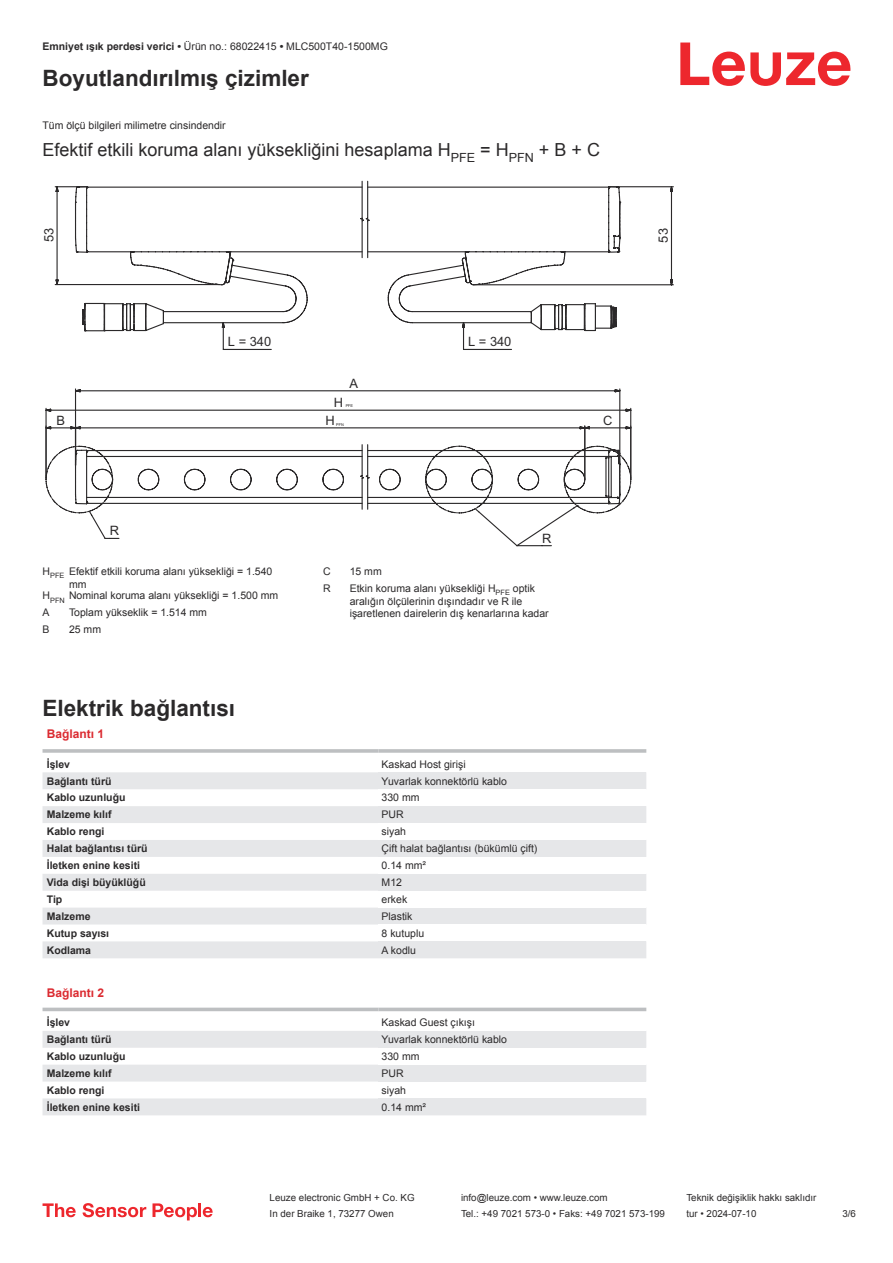
<style>
.page{position:relative;width:893px;height:1263px;background:#fff}
.page>*{position:absolute;margin:0;border:0;box-sizing:border-box;transform-origin:0 0}
.t1{font:700 22.5px "Arial";color:#2b292a}
.t2{font:18px "Arial";color:#2b292a}
.t3{font:12.9px "Arial";color:#2b292a}
.t4{font:700 12px "Arial";color:#db2a30}
.t5{font:10.5px/12.6px "Arial";color:#2b292a}
.t6{font:700 10.5px "Arial";color:#2b292a}
.t7{font:9.75px "Arial";color:#2b292a}
.t8{font:3.9px "Arial";color:#2b292a}
.s1{font-weight:700}
</style>
<div class="page">
<svg style="left:680px;top:43px;width:170px;height:43px"></svg>
<svg style="left:43px;top:772px;width:335px;height:186px;fill:#e6e7e9"></svg>
<hr style="left:43px;top:749px;width:335px;height:4px;background:#bdbfc1">
<hr style="left:378px;top:749px;width:268px;height:4px;background:#c7c9ca">
<div style="left:378px;top:772px;width:268px;height:17px;background:#e6e7e9"></div>
<div style="left:378px;top:806px;width:268px;height:17px;background:#e6e7e9"></div>
<div style="left:378px;top:840px;width:268px;height:17px;background:#e6e7e9"></div>
<div style="left:378px;top:874px;width:268px;height:17px;background:#e6e7e9"></div>
<div style="left:378px;top:907px;width:268px;height:17px;background:#e6e7e9"></div>
<div style="left:378px;top:941px;width:268px;height:17px;background:#e6e7e9"></div>
<svg style="left:43px;top:1007px;width:603px;height:5px"></svg>
<svg style="left:43px;top:1031px;width:335px;height:84px;fill:#e6e7e9"></svg>
<hr style="left:43px;top:1008px;width:335px;height:3px;background:#bdbfc1">
<hr style="left:378px;top:1008px;width:268px;height:3px;background:#bdbfc1">
<div style="left:378px;top:1031px;width:268px;height:17px;background:#e6e7e9"></div>
<div style="left:378px;top:1065px;width:268px;height:16px;background:#e6e7e9"></div>
<div style="left:378px;top:1098px;width:268px;height:17px;background:#e6e7e9"></div>
<svg style="left:43px;top:1203px;width:33px;height:14px"></svg>
<svg style="left:83px;top:1203px;width:63px;height:14px"></svg>
<svg style="left:153px;top:1203px;width:44px;height:17px"></svg>
<hr style="left:198px;top:1203px;width:3px;height:14px;background:#ed272d">
<svg style="left:203px;top:1207px;width:10px;height:10px"></svg>
<svg style="left:621px;top:186px;width:53px;height:100px"></svg>
<svg style="left:54px;top:181px;width:567px;height:169px"></svg>
<svg style="left:45px;top:388px;width:587px;height:159px"></svg>
<p class="t5" style="left:43px;top:41px;width:347px"><span class="s1">Emniyet ışık perdesi verici •</span> Ürün no.: 68022415 <span class="s1">•</span> MLC500T40-1500MG</p>
<h1 class="t1" style="left:43px;top:63px;width:268px">Boyutlandırılmış çizimler</h1>
<p class="t5" style="left:43px;top:118px;width:185px">Tüm ölçü bilgileri milimetre cinsindendir</p>
<h2 class="t2" style="left:43px;top:137px;width:559px">Efektif etkili koruma alanı yüksekliğini hesaplama H<sub>PFE</sub> = H<sub>PFN</sub> + B + C</h2>
<p class="t3" style="left:42px;top:242px;width:16px;rotate:-90deg">53</p>
<p class="t3" style="left:656px;top:243px;width:16px;rotate:-90deg">53</p>
<p class="t3" style="left:228px;top:334px;width:45px">L = 340</p>
<p class="t3" style="left:468px;top:334px;width:45px">L = 340</p>
<p class="t3" style="left:350px;top:376px;width:10px">A</p>
<p class="t3" style="left:57px;top:413px;width:10px">B</p>
<p class="t3" style="left:110px;top:523px;width:11px">R</p>
<p class="t5" style="left:43px;top:565px;width:231px">H<sub>PFE</sub> Efektif etkili koruma alanı yüksekliği = 1.540</p>
<p class="t5" style="left:69px;top:577px;width:19px">mm</p>
<p class="t5" style="left:43px;top:589px;width:237px">H<sub>PFN</sub> Nominal koruma alanı yüksekliği = 1.500 mm</p>
<p class="t5" style="left:43px;top:607px;width:9px">A</p>
<p class="t5" style="left:69px;top:606px;width:140px">Toplam yükseklik = 1.514 mm</p>
<p class="t5" style="left:43px;top:624px;width:9px">B</p>
<p class="t5" style="left:69px;top:623px;width:34px">25 mm</p>
<p class="t3" style="left:334px;top:395px;width:11px">H</p>
<p class="t8" style="left:346px;top:404px;width:9px">PFE</p>
<p class="t3" style="left:326px;top:413px;width:11px">H</p>
<p class="t8" style="left:336px;top:423px;width:9px">PFN</p>
<p class="t3" style="left:542px;top:531px;width:11px">R</p>
<p class="t5" style="left:323px;top:565px;width:9px">C</p>
<p class="t5" style="left:350px;top:565px;width:34px">15 mm</p>
<p class="t5" style="left:323px;top:582px;width:9px">R</p>
<p class="t5" style="left:350px;top:582px;width:200px">Etkin koruma alanı yüksekliği H<sub>PFE</sub> optik aralığın ölçülerinin dışındadır ve R ile işaretlenen dairelerin dış kenarlarına kadar</p>
<h1 class="t1" style="left:43px;top:693px;width:194px">Elektrik bağlantısı</h1>
<p class="t4" style="left:47px;top:726px;width:59px">Bağlantı 1</p>
<p class="t6" style="left:47px;top:756px;width:25px">İşlev</p>
<p class="t5" style="left:382px;top:757px;width:86px">Kaskad Host girişi</p>
<p class="t6" style="left:47px;top:773px;width:66px">Bağlantı türü</p>
<p class="t5" style="left:382px;top:774px;width:127px">Yuvarlak konnektörlü kablo</p>
<p class="t6" style="left:47px;top:790px;width:80px">Kablo uzunluğu</p>
<p class="t5" style="left:382px;top:791px;width:39px">330 mm</p>
<p class="t6" style="left:47px;top:807px;width:66px">Malzeme kılıf</p>
<p class="t5" style="left:382px;top:809px;width:24px">PUR</p>
<p class="t6" style="left:47px;top:828px;width:59px">Kablo rengi</p>
<p class="t5" style="left:382px;top:825px;width:26px">siyah</p>
<p class="t6" style="left:47px;top:841px;width:102px">Halat bağlantısı türü</p>
<p class="t5" style="left:382px;top:842px;width:157px">Çift halat bağlantısı (bükümlü çift)</p>
<p class="t6" style="left:47px;top:858px;width:95px">İletken enine kesiti</p>
<p class="t5" style="left:382px;top:859px;width:46px">0.14 mm²</p>
<p class="t6" style="left:47px;top:875px;width:101px">Vida dişi büyüklüğü</p>
<p class="t5" style="left:382px;top:876px;width:22px">M12</p>
<p class="t6" style="left:47px;top:892px;width:17px">Tip</p>
<p class="t5" style="left:382px;top:893px;width:27px">erkek</p>
<p class="t6" style="left:47px;top:912px;width:45px">Malzeme</p>
<p class="t5" style="left:382px;top:910px;width:32px">Plastik</p>
<p class="t6" style="left:47px;top:926px;width:64px">Kutup sayısı</p>
<p class="t5" style="left:382px;top:927px;width:44px">8 kutuplu</p>
<p class="t6" style="left:47px;top:942px;width:46px">Kodlama</p>
<p class="t5" style="left:382px;top:944px;width:36px">A kodlu</p>
<p class="t4" style="left:47px;top:984px;width:59px">Bağlantı 2</p>
<p class="t6" style="left:47px;top:1015px;width:25px">İşlev</p>
<p class="t5" style="left:382px;top:1016px;width:95px">Kaskad Guest çıkışı</p>
<p class="t6" style="left:47px;top:1032px;width:66px">Bağlantı türü</p>
<p class="t5" style="left:382px;top:1033px;width:127px">Yuvarlak konnektörlü kablo</p>
<p class="t6" style="left:47px;top:1049px;width:80px">Kablo uzunluğu</p>
<p class="t5" style="left:382px;top:1050px;width:39px">330 mm</p>
<p class="t6" style="left:47px;top:1066px;width:66px">Malzeme kılıf</p>
<p class="t5" style="left:382px;top:1067px;width:24px">PUR</p>
<p class="t6" style="left:47px;top:1086px;width:59px">Kablo rengi</p>
<p class="t5" style="left:382px;top:1084px;width:26px">siyah</p>
<p class="t6" style="left:47px;top:1099px;width:95px">İletken enine kesiti</p>
<p class="t5" style="left:382px;top:1100px;width:46px">0.14 mm²</p>
<p class="t3" style="left:603px;top:413px;width:11px">C</p>
<p class="t7" style="left:270px;top:1191px;width:146px">Leuze electronic GmbH + Co. KG</p>
<p class="t7" style="left:461px;top:1191px;width:148px">info@leuze.com • www.leuze.com</p>
<p class="t7" style="left:686px;top:1191px;width:132px">Teknik değişiklik hakkı saklıdır</p>
<p class="t7" style="left:270px;top:1207px;width:126px">In der Braike 1, 73277 Owen</p>
<p class="t7" style="left:461px;top:1207px;width:205px">Tel.: +49 7021 573-0 • Faks: +49 7021 573-199</p>
<p class="t7" style="left:686px;top:1207px;width:72px">tur • 2024-07-10</p>
<p class="t7" style="left:842px;top:1210px;width:15px">3 /6</p>
</div>
